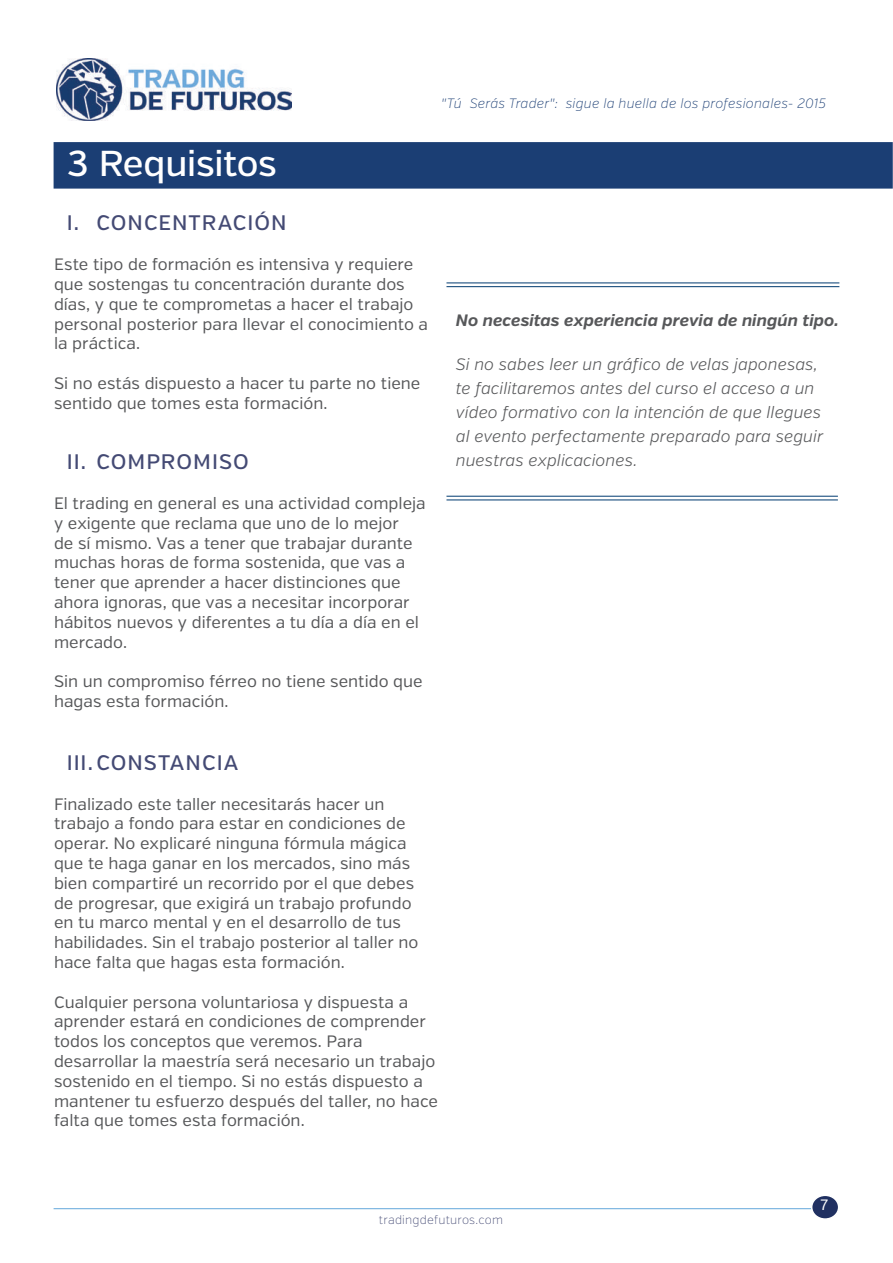
<style>
.page{position:relative;width:893px;height:1263px;background:#fff}
.page>*{position:absolute;margin:0;border:0;box-sizing:border-box;transform-origin:0 0}
.t1{font:500 36px "Verb";letter-spacing:-.01em;color:#fff}
.t2{font:500 21px "Verb";letter-spacing:.05em;color:#444a74}
.t3{font:16.5px/19.8px "Verb";color:#57585a}
.t4{font:italic 300 16.5px/24px "Verb";color:#57585a}
.t5{font:italic 700 16.5px "Verb";letter-spacing:.005em;color:#57585a}
.t6{font:15px "Verb";color:#fff}
.t7{font:italic 200 13.5px "Verb";letter-spacing:.005em;color:#1b3e74}
.t8{font:200 12px "Verb";letter-spacing:.015em;color:#444a74}
</style>
<div class="page">
<hr style="left:54px;top:1208px;width:784px;height:1px;background:#62a7db">
<div style="left:812px;top:1195px;width:27px;height:24px;background:#203061;border-radius:50%"></div>
<div style="left:811px;top:1194px;width:28px;height:26px;border:2px solid #fff;border-radius:50%"></div>
<img style="left:57px;top:59px;width:234px;height:62px">
<div style="left:54px;top:142px;width:839px;height:47px;background:#1b3e74"></div>
<hr style="left:446px;top:283px;width:393px;height:1px;background:#003b70">
<hr style="left:446px;top:286px;width:393px;height:1px;background:#003b70">
<hr style="left:446px;top:496px;width:392px;height:1px;background:#003b70">
<hr style="left:446px;top:500px;width:392px;height:1px;background:#003b70">
<h1 class="t1" style="left:67px;top:142px;width:211px">3 Requisitos</h1>
<p class="t2" style="left:67px;top:210px;width:221px">I. CONCENTRACIÓN</p>
<p class="t3" style="left:54px;top:255px;width:376px">Este tipo de formación es intensiva y requiere que sostengas tu concentración durante dos días, y que te comprometas a hacer el trabajo personal posterior para llevar el conocimiento a la práctica.</p>
<p class="t3" style="left:54px;top:373px;width:368px">Si no estás dispuesto a hacer tu parte no tiene sentido que tomes esta formación.</p>
<p class="t2" style="left:67px;top:449px;width:184px">II. COMPROMISO</p>
<p class="t3" style="left:54px;top:493px;width:373px">El trading en general es una actividad compleja y exigente que reclama que uno de lo mejor<br>de sí mismo. Vas a tener que trabajar durante muchas horas de forma sostenida, que vas a tener que aprender a hacer distinciones que ahora ignoras, que vas a necesitar incorporar hábitos nuevos y diferentes a tu día a día en el mercado.</p>
<p class="t3" style="left:54px;top:672px;width:370px">Sin un compromiso férreo no tiene sentido que hagas esta formación.</p>
<p class="t7" style="left:441px;top:95px;width:386px">"Tú Serás Trader": sigue la huella de los profesionales- 2015</p>
<p class="t5" style="left:456px;top:310px;width:384px">No necesitas experiencia previa de ningún tipo.</p>
<p class="t4" style="left:456px;top:352px;width:369px">Si no sabes leer un gráfico de velas japonesas, te facilitaremos antes del curso el acceso a un vídeo formativo con la intención de que llegues al evento perfectamente preparado para seguir nuestras explicaciones.</p>
<p class="t2" style="left:67px;top:750px;width:173px">III. CONSTANCIA</p>
<p class="t3" style="left:54px;top:794px;width:366px">Finalizado este taller necesitarás hacer un trabajo a fondo para estar en condiciones de operar. No explicaré ninguna fórmula mágica que te haga ganar en los mercados, sino más bien compartiré un recorrido por el que debes de progresar, que exigirá un trabajo profundo en tu marco mental y en el desarrollo de tus habilidades. Sin el trabajo posterior al taller no hace falta que hagas esta formación.</p>
<p class="t3" style="left:54px;top:992px;width:385px">Cualquier persona voluntariosa y dispuesta a aprender estará en condiciones de comprender todos los conceptos que veremos. Para desarrollar la maestría será necesario un trabajo sostenido en el tiempo. Si no estás dispuesto a mantener tu esfuerzo después del taller, no hace falta que tomes esta formación.</p>
<p class="t8" style="left:379px;top:1213px;width:126px">tradingdefuturos.com</p>
<p class="t6" style="left:821px;top:1195px;width:9px">7</p>
</div>
